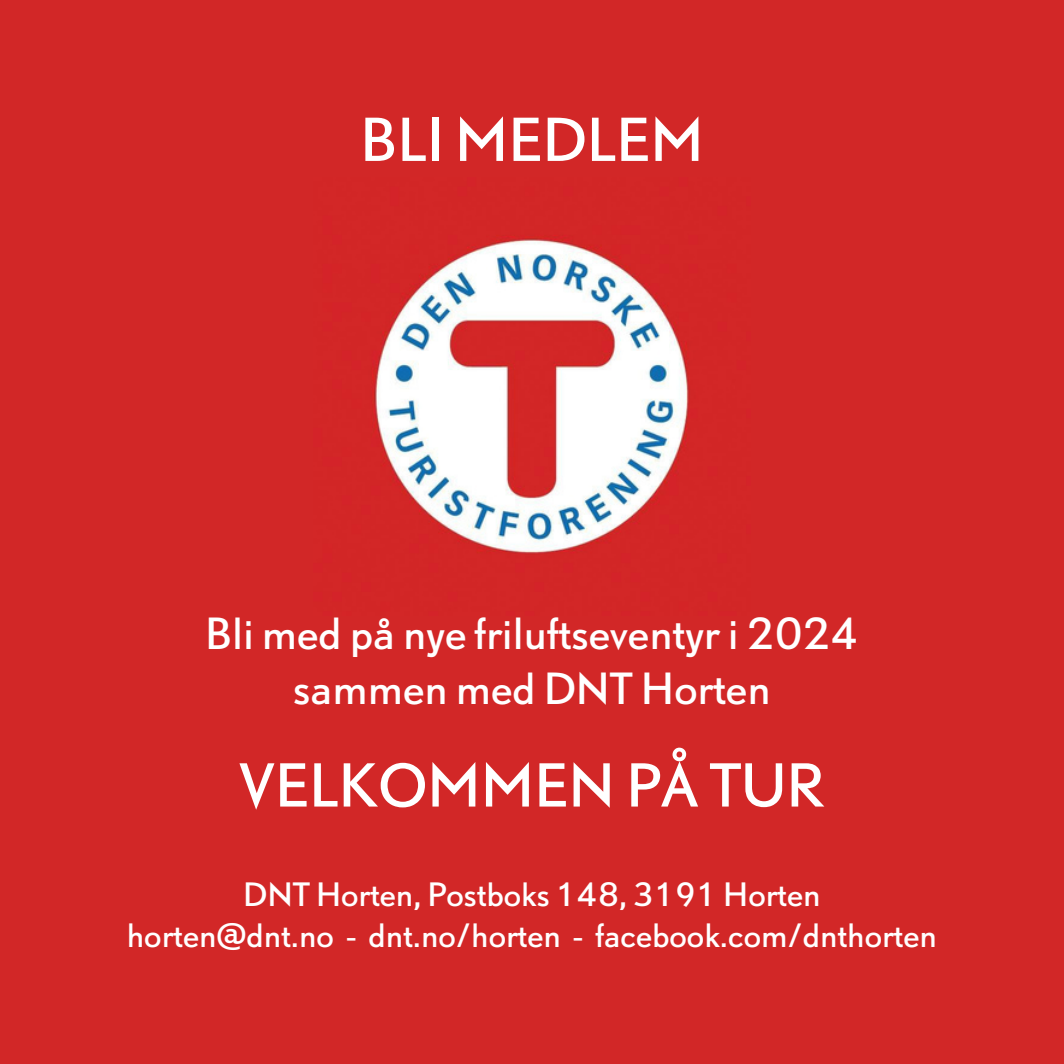
<style>
.page{position:relative;width:1064px;height:1064px;background:#fff}
.page>*{position:absolute;margin:0;border:0;box-sizing:border-box;transform-origin:0 0}
.t1{font:55px "DTL Nobel TOT";color:#fff}
.t2{font:40px/54.5px "DTL Nobel TOT";color:#fff;text-align:center}
.t3{font:30px "DTL Nobel TOT";color:#fff}
</style>
<div class="page">
<div style="left:0;top:0;width:1063px;height:1063px;background:#d22727"></div>
<img style="left:372px;top:235px;width:317px;height:319px">
<p class="t1" style="left:360px;top:117px;width:345px">BLI MEDLEM</p>
<p class="t2" style="left:205px;top:609px;width:655px">Bli med på nye friluftseventyr i 2024 sammen med DNT Horten</p>
<p class="t1" style="left:239px;top:762px;width:587px">VELKOMMEN PÅ TUR</p>
<h2 class="t3" style="left:243px;top:881px;width:578px">DNT Horten, Postboks 148, 3191 Horten</h2>
<h1 class="t3" style="left:127px;top:923px;width:811px">horten@dnt.no - dnt.no/horten - facebook.com/dnthorten</h1>
</div>
